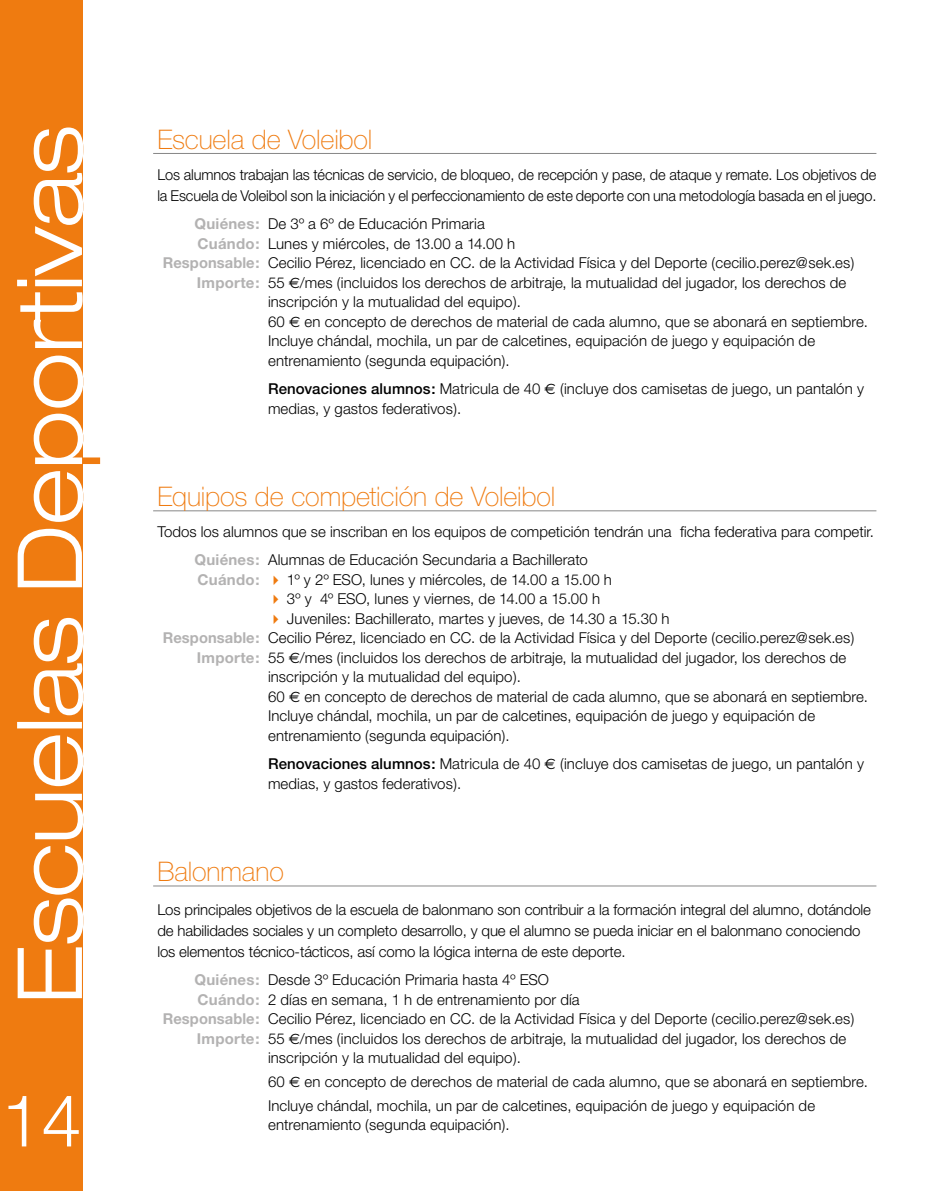
<style>
.page{position:relative;width:936px;height:1191px;background:#fff}
.page>*{position:absolute;margin:0;border:0;box-sizing:border-box;transform-origin:0 0}
.t1{font:300 72px "Helvetica Neue";color:#fff}
.t2{font:100 27px "Helvetica Neue";letter-spacing:-.005em;color:#ef7b10}
.t3{font:300 15px/21px "Helvetica Neue";letter-spacing:.005em;color:#000}
.s1{font-weight:700;color:#b3b2b2}
.s2{font-family:"Euro Sans";font-weight:400}
.s3{font-weight:500}
.s4{color:#ef7b10}
</style>
<div class="page">
<div style="left:0;top:0;width:82px;height:1191px;background:#ef7b10"></div>
<hr style="left:153px;top:153px;width:723px;height:1px;background:#878787">
<hr style="left:153px;top:510px;width:723px;height:1px;background:#878787">
<hr style="left:153px;top:885px;width:723px;height:1px;background:#878787">
<svg style="left:17px;top:127px;width:66px;height:871px"></svg>
<h1 class="t1" style="left:2px;top:1076px;width:82px">14</h1>
<h2 class="t2" style="left:157px;top:124px;width:216px">Escuela de Voleibol</h2>
<p class="t3" style="left:157px;top:164px;width:720px">Los alumnos trabajan las técnicas de servicio, de bloqueo, de recepción y pase, de ataque y remate. Los objetivos de la Escuela de Voleibol son la iniciación y el perfeccionamiento de este deporte con una metodología basada en el juego.</p>
<p class="t3" style="left:194px;top:213px;width:292px"><span class="s1">Quiénes:</span> De 3º a 6º de Educación Primaria</p>
<p class="t3" style="left:198px;top:232px;width:319px"><span class="s1">Cuándo:</span> Lunes y miércoles, de 13.00 a 14.00 h</p>
<p class="t3" style="left:163px;top:252px;width:693px"><span class="s1">Responsable:</span> Cecilio Pérez, licenciado en CC. de la Actividad Física y del Deporte (cecilio.perez@sek.es)</p>
<p class="t3" style="left:197px;top:271px;width:651px"><span class="s1">Importe:</span> 55 <span class="s2">€</span>/mes (incluidos los derechos de arbitraje, la mutualidad del jugador, los derechos de</p>
<p class="t3" style="left:268px;top:291px;width:254px">inscripción y la mutualidad del equipo).</p>
<p class="t3" style="left:268px;top:310px;width:601px">60 <span class="s2">€</span> en concepto de derechos de material de cada alumno, que se abonará en septiembre.</p>
<p class="t3" style="left:268px;top:330px;width:548px">Incluye chándal, mochila, un par de calcetines, equipación de juego y equipación de</p>
<p class="t3" style="left:268px;top:349px;width:243px">entrenamiento (segunda equipación).</p>
<p class="t3" style="left:268px;top:379px;width:597px;line-height:19.5px"><span class="s3">Renovaciones alumnos:</span> Matricula de 40 <span class="s2">€</span> (incluye dos camisetas de juego, un pantalón y medias, y gastos federativos).</p>
<h2 class="t2" style="left:157px;top:481px;width:399px">Equipos de competición de Voleibol</h2>
<p class="t3" style="left:194px;top:517px;width:681px;line-height:28px;text-indent:-37px">Todos los alumnos que se inscriban en los equipos de competición tendrán una ficha federativa para competir.<br><span class="s1">Quiénes:</span> Alumnas de Educación Secundaria a Bachillerato</p>
<p class="t3" style="left:198px;top:568px;width:416px"><span class="s1">Cuándo:</span> <span class="s4">✔</span> 1º y 2º ESO, lunes y miércoles, de 14.00 a 15.00 h</p>
<p class="t3" style="left:268px;top:588px;width:333px"><span class="s4">✔</span> 3º y 4º ESO, lunes y viernes, de 14.00 a 15.00 h</p>
<p class="t3" style="left:268px;top:607px;width:403px"><span class="s4">✔</span> Juveniles: Bachillerato, martes y jueves, de 14.30 a 15.30 h</p>
<p class="t3" style="left:163px;top:627px;width:693px"><span class="s1">Responsable:</span> Cecilio Pérez, licenciado en CC. de la Actividad Física y del Deporte (cecilio.perez@sek.es)</p>
<p class="t3" style="left:197px;top:646px;width:651px"><span class="s1">Importe:</span> 55 <span class="s2">€</span>/mes (incluidos los derechos de arbitraje, la mutualidad del jugador, los derechos de</p>
<p class="t3" style="left:268px;top:666px;width:254px">inscripción y la mutualidad del equipo).</p>
<p class="t3" style="left:268px;top:685px;width:601px">60 <span class="s2">€</span> en concepto de derechos de material de cada alumno, que se abonará en septiembre.</p>
<p class="t3" style="left:268px;top:705px;width:548px">Incluye chándal, mochila, un par de calcetines, equipación de juego y equipación de</p>
<p class="t3" style="left:268px;top:724px;width:243px">entrenamiento (segunda equipación).</p>
<p class="t3" style="left:268px;top:754px;width:597px;line-height:19.5px"><span class="s3">Renovaciones alumnos:</span> Matricula de 40 <span class="s2">€</span> (incluye dos camisetas de juego, un pantalón y medias, y gastos federativos).</p>
<h2 class="t2" style="left:157px;top:856px;width:128px">Balonmano</h2>
<p class="t3" style="left:157px;top:899px;width:715px">Los principales objetivos de la escuela de balonmano son contribuir a la formación integral del alumno, dotándole de habilidades sociales y un completo desarrollo, y que el alumno se pueda iniciar en el balonmano conociendo los elementos técnico-tácticos, así como la lógica interna de este deporte.</p>
<p class="t3" style="left:194px;top:969px;width:356px"><span class="s1">Quiénes:</span> Desde 3º Educación Primaria hasta 4º ESO</p>
<p class="t3" style="left:198px;top:988px;width:383px"><span class="s1">Cuándo:</span> 2 días en semana, 1 h de entrenamiento por día</p>
<p class="t3" style="left:163px;top:1008px;width:693px"><span class="s1">Responsable:</span> Cecilio Pérez, licenciado en CC. de la Actividad Física y del Deporte (cecilio.perez@sek.es)</p>
<p class="t3" style="left:197px;top:1027px;width:651px"><span class="s1">Importe:</span> 55 <span class="s2">€</span>/mes (incluidos los derechos de arbitraje, la mutualidad del jugador, los derechos de</p>
<p class="t3" style="left:268px;top:1047px;width:254px">inscripción y la mutualidad del equipo).</p>
<p class="t3" style="left:268px;top:1069px;width:601px;line-height:23.7px">60 <span class="s2">€</span> en concepto de derechos de material de cada alumno, que se abonará en septiembre.<br>Incluye chándal, mochila, un par de calcetines, equipación de juego y equipación de</p>
<p class="t3" style="left:268px;top:1114px;width:243px">entrenamiento (segunda equipación).</p>
</div>
